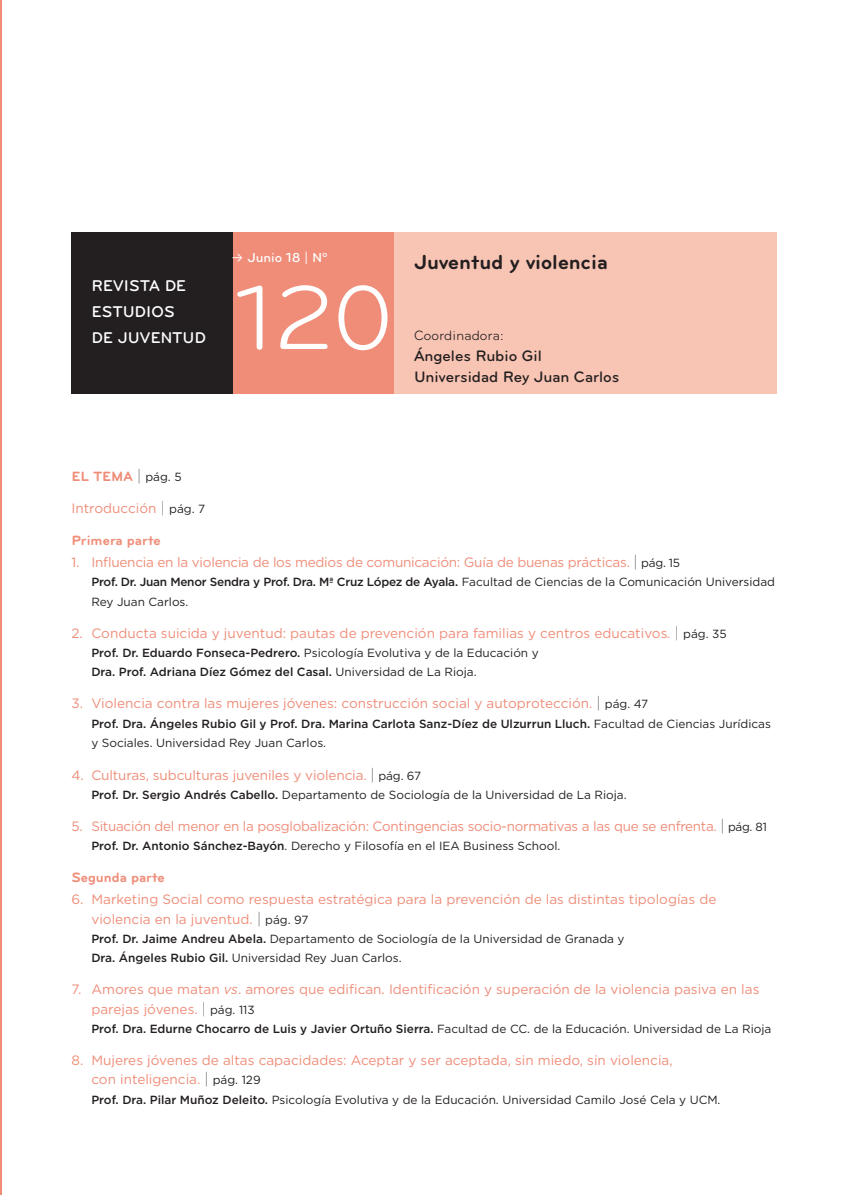
<style>
.page{position:relative;width:848px;height:1195px;background:#fff}
.page>*{position:absolute;margin:0;border:0;box-sizing:border-box;transform-origin:0 0}
.t1{font:94.15px "Bryant";color:#fff}
.t2{font:700 21px "Bryant";color:#231f20}
.t3{font:500 16.1px/26.2px "Bryant";letter-spacing:.005em;color:#fff}
.t4{font:500 15.75px/21px "Bryant";color:#231f20}
.t5{font:700 14px "Bryant";color:#ef8d79}
.t6{font:14px "Bryant";color:#231f20}
.t7{font:13.65px/19.4px "Gotham";color:#ef8d79}
.t8{font:13.65px "Gotham";letter-spacing:-.02em;color:#ef8d79}
.t9{font:500 13.65px "Bryant";color:#fff}
.t10{font:11.9px/19.4px "Gotham";color:#231f20}
.t11{font:500 11.9px/19.4px "Gotham";color:#231f20}
.s1{font-weight:300;font-size:15.75px;color:#231f20}
.s2{font-family:"Gotham";font-weight:400;font-size:11.9px;color:#231f20}
.s3{font-family:"Bryant";font-weight:300;font-size:15.75px;color:#231f20}
.s4{font-size:11.9px;color:#231f20}
.s5{font-weight:500}
.s6{font-style:italic}
.s7{font-weight:400}
</style>
<div class="page">
<hr style="left:0;top:0;width:2px;height:1195px;background:#ef8d79">
<div style="left:233px;top:233px;width:161px;height:161px;background:#ef8d79"></div>
<div style="left:71px;top:233px;width:162px;height:161px;background:#231f20"></div>
<div style="left:394px;top:233px;width:382px;height:161px;background:#f8c4b3"></div>
<p class="t3" style="left:91px;top:272px;width:116px">REVISTA DE<br>ESTUDIOS<br>DE JUVENTUD</p>
<p class="t9" style="left:231px;top:249px;width:98px">≥ Junio 18 | Nº</p>
<h1 class="t1" style="left:235px;top:265px;width:160px">120</h1>
<h2 class="t2" style="left:414px;top:250px;width:195px">Juventud y violencia</h2>
<p class="t6" style="left:414px;top:327px;width:92px">Coordinadora:</p>
<p class="t4" style="left:414px;top:345px;width:207px">Ángeles Rubio Gil<br>Universidad Rey Juan Carlos</p>
<p class="t5" style="left:71px;top:469px;width:112px">EL TEMA <span class="s1">|</span> <span class="s2">pág. 5</span></p>
<p class="t7" style="left:71px;top:498px;width:135px">Introducción <span class="s3">|</span> <span class="s4">pág. 7</span></p>
<p class="t5" style="left:71px;top:532px;width:91px">Primera parte</p>
<p class="t8" style="left:71px;top:553px;width:610px">1. Influencia en la violencia de los medios de comunicación: Guía de buenas prácticas. <span class="s3">|</span> <span class="s4">pág. 15</span></p>
<p class="t10" style="left:91px;top:572px;width:685px"><span class="s5">Prof. Dr. Juan Menor Sendra y Prof. Dra. Mª Cruz López de Ayala.</span> Facultad de Ciencias de la Comunicación Universidad<br>Rey Juan Carlos.</p>
<p class="t7" style="left:71px;top:622px;width:656px">2. Conducta suicida y juventud: pautas de prevención para familias y centros educativos<span class="s6">.</span> <span class="s3">|</span> <span class="s4">pág. 35</span></p>
<p class="t11" style="left:91px;top:643px;width:449px">Prof. Dr. Eduardo Fonseca-Pedrero. <span class="s7">Psicología Evolutiva y de la Educación y<br></span>Dra. Prof. Adriana Díez Gómez del Casal. <span class="s7">Universidad de La Rioja.</span></p>
<p class="t7" style="left:71px;top:693px;width:578px">3. Violencia contra las mujeres jóvenes: construcción social y autoprotección. <span class="s3">|</span> <span class="s4">pág. 47</span></p>
<p class="t11" style="left:91px;top:713px;width:681px">Prof. Dra. Ángeles Rubio Gil y Prof. Dra. Marina Carlota Sanz-Díez de Ulzurrun Lluch. <span class="s7">Facultad de Ciencias Jurídicas y Sociales. Universidad Rey Juan Carlos.</span></p>
<p class="t7" style="left:71px;top:765px;width:351px">4. Culturas, subculturas juveniles y violencia. <span class="s3">|</span> <span class="s4">pág. 67</span></p>
<p class="t10" style="left:91px;top:785px;width:536px"><span class="s5">Prof. Dr. Sergio Andrés Cabello.</span> Departamento de Sociología de la Universidad de La Rioja.</p>
<p class="t8" style="left:71px;top:817px;width:696px">5. Situación del menor en la posglobalización: Contingencias socio-normativas a las que se enfrenta. <span class="s3">|</span> <span class="s4">pág. 81</span></p>
<p class="t10" style="left:91px;top:836px;width:470px"><span class="s5">Prof. Dr. Antonio Sánchez-Bayón</span>. Derecho y Filosofía en el IEA Business School.</p>
<p class="t5" style="left:71px;top:870px;width:95px">Segunda parte</p>
<p class="t7" style="left:91px;top:889px;width:626px;text-indent:-20px">6. Marketing Social como respuesta estratégica para la prevención de las distintas tipologías de violencia en la juventud. <span class="s3">|</span> <span class="s4">pág. 97</span></p>
<p class="t10" style="left:91px;top:928px;width:534px"><span class="s5">Prof. Dr. Jaime Andreu Abela.</span> Departamento de Sociología de la Universidad de Granada y<br><span class="s5">Dra. Ángeles Rubio Gil.</span> Universidad Rey Juan Carlos.</p>
<p class="t7" style="left:91px;top:979px;width:669px;text-indent:-20px">7. Amores que matan <span class="s6">vs</span>. amores que edifican. Identificación y superación de la violencia pasiva en las parejas jóvenes. <span class="s3">|</span> <span class="s4">pág. 113</span></p>
<p class="t11" style="left:91px;top:1019px;width:681px">Prof. Dra. Edurne Chocarro de Luis y Javier Ortuño Sierra. <span class="s7">Facultad de CC. de la Educación. Universidad de La Rioja</span></p>
<p class="t7" style="left:91px;top:1050px;width:582px;text-indent:-20px">8. Mujeres jóvenes de altas capacidades: Aceptar y ser aceptada, sin miedo, sin violencia, con inteligencia. <span class="s3">|</span> <span class="s4">pág. 129</span></p>
<p class="t10" style="left:91px;top:1089px;width:630px"><span class="s5">Prof. Dra. Pilar Muñoz Deleito.</span> Psicología Evolutiva y de la Educación. Universidad Camilo José Cela y UCM.</p>
</div>
